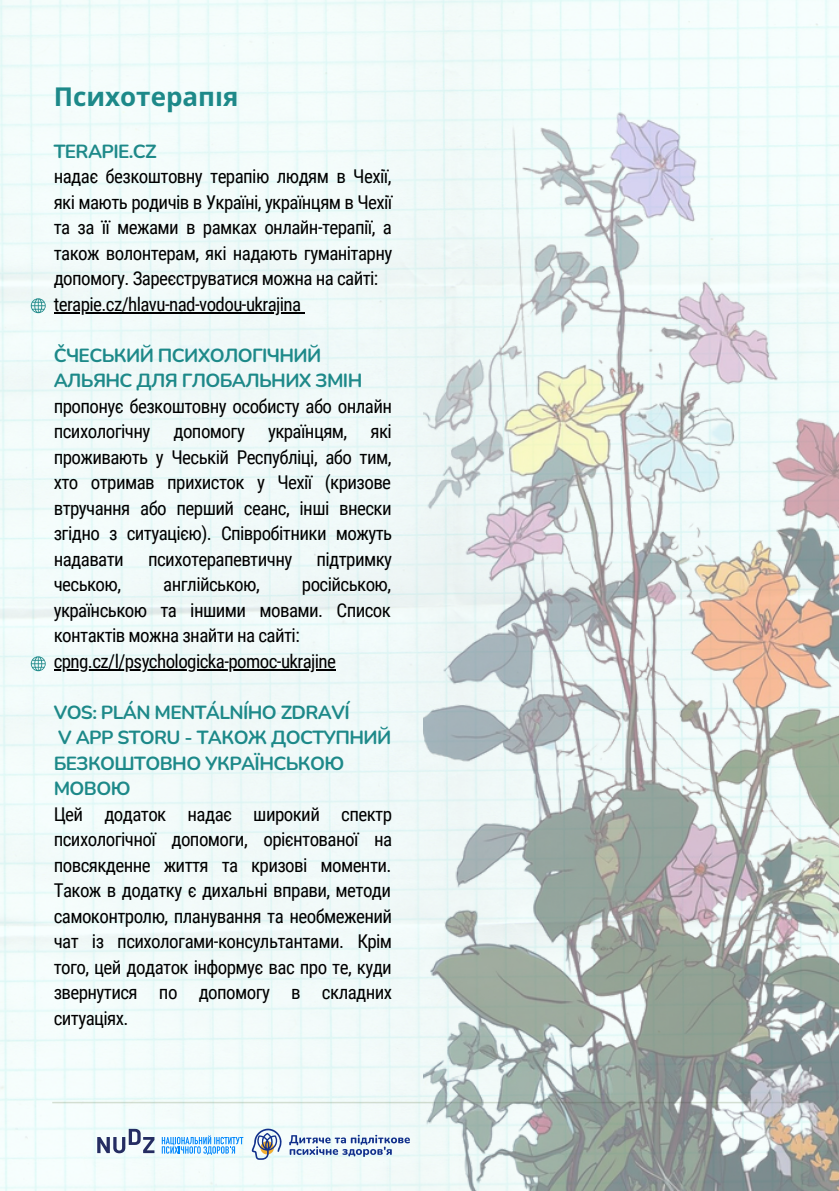
<style>
.page{position:relative;width:839px;height:1191px;background:#fff}
.page>*{position:absolute;margin:0;border:0;box-sizing:border-box;transform-origin:0 0}
.t1{font:700 26px "Noto Sans";color:#1d8989}
.t2{font:19px/25.6px "Roboto Condensed";letter-spacing:-.03em;color:#000;text-align:justify}
.t3{font:700 19px/25.6px "Nunito";letter-spacing:-.03em;color:#1d8989}
</style>
<div class="page">
<img style="left:0;top:0;width:838px;height:1191px">
<hr style="left:52px;top:1102px;width:759px;height:1px;background:#4a6229">
<svg style="left:31px;top:656px;width:15px;height:15px"></svg>
<img style="left:423px;top:99px;width:415px;height:1092px">
<hr style="left:54px;top:312px;width:246px;height:2px;background:#000">
<hr style="left:54px;top:669px;width:281px;height:2px;background:#000">
<svg style="left:31px;top:298px;width:15px;height:15px"></svg>
<svg style="left:252px;top:1128px;width:30px;height:32px"></svg>
<svg style="left:289px;top:1135px;width:121px;height:22px"></svg>
<svg style="left:97px;top:1129px;width:57px;height:24px"></svg>
<svg style="left:162px;top:1136px;width:81px;height:19px"></svg>
<p class="t1" style="left:54px;top:78px;width:186px">Психотерапія</p>
<p class="t3" style="left:54px;top:138px;width:104px">TERAPIE.CZ</p>
<p class="t2" style="left:54px;top:164px;width:340px">надає безкоштовну терапію людям в Чехії, які мають родичів в Україні, українцям в Чехії та за її межами в рамках онлайн-терапії, а також волонтерам, які надають гуманітарну допомогу. Зареєструватися можна на сайті:</p>
<p class="t2" style="left:54px;top:291px;width:249px">terapie.cz/hlavu-nad-vodou-ukrajina</p>
<p class="t3" style="left:54px;top:342px;width:310px">ČЧЕСЬКИЙ ПСИХОЛОГІЧНИЙ<br>АЛЬЯНС ДЛЯ ГЛОБАЛЬНИХ ЗМІН</p>
<p class="t2" style="left:54px;top:393px;width:340px">пропонує безкоштовну особисту або онлайн психологічну допомогу українцям, які проживають у Чеській Республіці, або тим, хто отримав прихисток у Чехії (кризове втручання або перший сеанс, інші внески згідно з ситуацією). Співробітники можуть надавати</p>
<p class="t2" style="left:148px;top:546px;width:146px">психотерапевтичну</p>
<p class="t2" style="left:316px;top:546px;width:77px">підтримку</p>
<p class="t2" style="left:54px;top:572px;width:339px;text-indent:248px">російською, українською та іншими мовами. Список контактів можна знайти на сайті:</p>
<p class="t2" style="left:54px;top:648px;width:284px">cpng.cz/l/psychologicka-pomoc-ukrajine</p>
<p class="t3" style="left:54px;top:699px;width:339px">VOS: PLÁN MENTÁLNÍHO ZDRAVÍ<br>V APP STORU - ТАКОЖ ДОСТУПНИЙ<br>БЕЗКОШТОВНО УКРАЇНСЬКОЮ<br>МОВОЮ</p>
<p class="t2" style="left:54px;top:801px;width:340px">Цей додаток надає широкий спектр психологічної допомоги, орієнтованої на повсякденне життя та кризові моменти.<br>Також в додатку є дихальні вправи, методи самоконтролю, планування та необмежений чат із психологами-консультантами. Крім того, цей додаток інформує вас про те, куди звернутися по допомогу в складних ситуаціях.</p>
<p class="t2" style="left:54px;top:572px;width:69px">чеською,</p>
<p class="t2" style="left:163px;top:572px;width:98px">англійською,</p>
</div>
